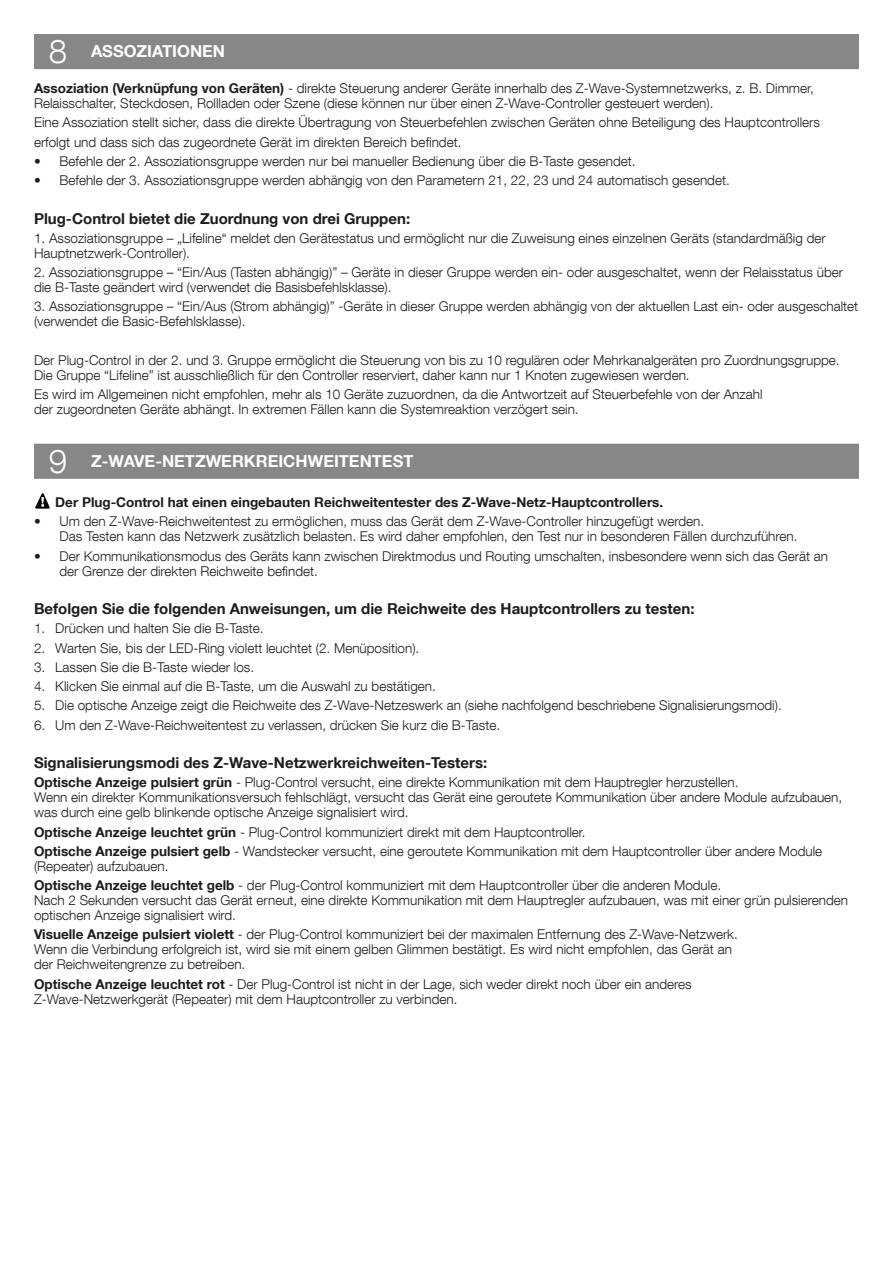
<style>
.page{position:relative;width:893px;height:1263px;background:#fff}
.page>*{position:absolute;margin:0;border:0;box-sizing:border-box;transform-origin:0 0}
.t1{font:300 33px "Helvetica Neue LT Com";color:#fff}
.titolo{font:700 16.5px "Helvetica Neue LT Com";color:#fff}
.Subchapter{font:700 15px "Helvetica Neue LT Com";color:#1d1d1b}
.t2{font:300 13.5px/15px "Helvetica Neue LT Com";color:#1d1d1b}
.t3{font:700 13.5px "Helvetica Neue LT Com";color:#1d1d1b}
.s1{font-weight:700}
</style>
<div class="page">
<div style="left:34px;top:34px;width:825px;height:35px;background:#878787"></div>
<div style="left:34px;top:444px;width:825px;height:35px;background:#878787"></div>
<svg style="left:35px;top:493px;width:15px;height:16px"></svg>
<p class="t1" style="left:49px;top:31px;width:20px">8</p>
<p class="titolo" style="left:91px;top:41px;width:136px">ASSOZIATIONEN</p>
<p class="t2" style="left:34px;top:81px;width:781px"><span class="s1">Assoziation (Verknüpfung von Geräten)</span> - direkte Steuerung anderer Geräte innerhalb des Z-Wave-Systemnetzwerks, z. B. Dimmer,<br>Relaisschalter, Steckdosen, Rollladen oder Szene (diese können nur über einen Z-Wave-Controller gesteuert werden).</p>
<p class="t2" style="left:34px;top:115px;width:787px">Eine Assoziation stellt sicher, dass die direkte Übertragung von Steuerbefehlen zwischen Geräten ohne Beteiligung des Hauptcontrollers</p>
<p class="t2" style="left:34px;top:134px;width:429px">erfolgt und dass sich das zugeordnete Gerät im direkten Bereich befindet.</p>
<p class="t2" style="left:34px;top:153px;width:603px">• Befehle der 2. Assoziationsgruppe werden nur bei manueller Bedienung über die B-Taste gesendet.</p>
<p class="t2" style="left:34px;top:173px;width:697px">• Befehle der 3. Assoziationsgruppe werden abhängig von den Parametern 21, 22, 23 und 24 automatisch gesendet.</p>
<p class="Subchapter" style="left:34px;top:209px;width:378px">Plug-Control bietet die Zuordnung von drei Gruppen:</p>
<p class="t2" style="left:34px;top:230px;width:793px">1. Assoziationsgruppe – „Lifeline“ meldet den Gerätestatus und ermöglicht nur die Zuweisung eines einzelnen Geräts (standardmäßig der<br>Hauptnetzwerk-Controller).</p>
<p class="t2" style="left:34px;top:265px;width:810px">2. Assoziationsgruppe – “Ein/Aus (Tasten abhängig)” – Geräte in dieser Gruppe werden ein- oder ausgeschaltet, wenn der Relaisstatus über die B-Taste geändert wird (verwendet die Basisbefehlsklasse).</p>
<p class="t2" style="left:34px;top:299px;width:826px">3. Assoziationsgruppe – “Ein/Aus (Strom abhängig)” -Geräte in dieser Gruppe werden abhängig von der aktuellen Last ein- oder ausgeschaltet (verwendet die Basic-Befehlsklasse).</p>
<p class="t2" style="left:34px;top:352px;width:807px">Der Plug-Control in der 2. und 3. Gruppe ermöglicht die Steuerung von bis zu 10 regulären oder Mehrkanalgeräten pro Zuordnungsgruppe.<br>Die Gruppe “Lifeline” ist ausschließlich für den Controller reserviert, daher kann nur 1 Knoten zugewiesen werden.</p>
<p class="t2" style="left:34px;top:387px;width:730px">Es wird im Allgemeinen nicht empfohlen, mehr als 10 Geräte zuzuordnen, da die Antwortzeit auf Steuerbefehle von der Anzahl der zugeordneten Geräte abhängt. In extremen Fällen kann die Systemreaktion verzögert sein.</p>
<p class="t1" style="left:49px;top:441px;width:20px">9</p>
<p class="titolo" style="left:91px;top:451px;width:324px">Z-WAVE-NETZWERKREICHWEITENTEST</p>
<p class="t3" style="left:55px;top:494px;width:609px">Der Plug-Control hat einen eingebauten Reichweitentester des Z-Wave-Netz-Hauptcontrollers.</p>
<p class="t2" style="left:60px;top:514px;width:739px;text-indent:-26px">• Um den Z-Wave-Reichweitentest zu ermöglichen, muss das Gerät dem Z-Wave-Controller hinzugefügt werden.<br>Das Testen kann das Netzwerk zusätzlich belasten. Es wird daher empfohlen, den Test nur in besonderen Fällen durchzuführen.</p>
<p class="t2" style="left:60px;top:548px;width:770px;text-indent:-26px">• Der Kommunikationsmodus des Geräts kann zwischen Direktmodus und Routing umschalten, insbesondere wenn sich das Gerät an der Grenze der direkten Reichweite befindet.</p>
<p class="Subchapter" style="left:34px;top:599px;width:662px">Befolgen Sie die folgenden Anweisungen, um die Reichweite des Hauptcontrollers zu testen:</p>
<p class="t2" style="left:34px;top:621px;width:231px">1. Drücken und halten Sie die B-Taste.</p>
<p class="t2" style="left:34px;top:640px;width:387px">2. Warten Sie, bis der LED-Ring violett leuchtet (2. Menüposition).</p>
<p class="t2" style="left:34px;top:659px;width:222px">3. Lassen Sie die B-Taste wieder los.</p>
<p class="t2" style="left:34px;top:678px;width:403px">4. Klicken Sie einmal auf die B-Taste, um die Auswahl zu bestätigen.</p>
<p class="t2" style="left:34px;top:698px;width:749px">5. Die optische Anzeige zeigt die Reichweite des Z-Wave-Netzeswerk an (siehe nachfolgend beschriebene Signalisierungsmodi).</p>
<p class="t2" style="left:34px;top:717px;width:468px">6. Um den Z-Wave-Reichweitentest zu verlassen, drücken Sie kurz die B-Taste.</p>
<p class="Subchapter" style="left:34px;top:753px;width:455px">Signalisierungsmodi des Z-Wave-Netzwerkreichweiten-Testers:</p>
<p class="t2" style="left:34px;top:775px;width:810px"><span class="s1">Optische Anzeige pulsiert grün</span> - Plug-Control versucht, eine direkte Kommunikation mit dem Hauptregler herzustellen.<br>Wenn ein direkter Kommunikationsversuch fehlschlägt, versucht das Gerät eine geroutete Kommunikation über andere Module aufzubauen, was durch eine gelb blinkende optische Anzeige signalisiert wird.</p>
<p class="t2" style="left:34px;top:824px;width:553px"><span class="s1">Optische Anzeige leuchtet grün</span> - Plug-Control kommuniziert direkt mit dem Hauptcontroller.</p>
<p class="t2" style="left:34px;top:843px;width:790px"><span class="s1">Optische Anzeige pulsiert gelb</span> - Wandstecker versucht, eine geroutete Kommunikation mit dem Hauptcontroller über andere Module (Repeater) aufzubauen.</p>
<p class="t2" style="left:34px;top:877px;width:815px"><span class="s1">Optische Anzeige leuchtet gelb</span> - der Plug-Control kommuniziert mit dem Hauptcontroller über die anderen Module.<br>Nach 2 Sekunden versucht das Gerät erneut, eine direkte Kommunikation mit dem Hauptregler aufzubauen, was mit einer grün pulsierenden optischen Anzeige signalisiert wird.</p>
<p class="t2" style="left:34px;top:927px;width:705px"><span class="s1">Visuelle Anzeige pulsiert violett</span> - der Plug-Control kommuniziert bei der maximalen Entfernung des Z-Wave-Netzwerk.<br>Wenn die Verbindung erfolgreich ist, wird sie mit einem gelben Glimmen bestätigt. Es wird nicht empfohlen, das Gerät an der Reichweitengrenze zu betreiben.</p>
<p class="t2" style="left:34px;top:976px;width:659px"><span class="s1">Optische Anzeige leuchtet rot</span> - Der Plug-Control ist nicht in der Lage, sich weder direkt noch über ein anderes<br>Z-Wave-Netzwerkgerät (Repeater) mit dem Hauptcontroller zu verbinden.</p>
</div>
